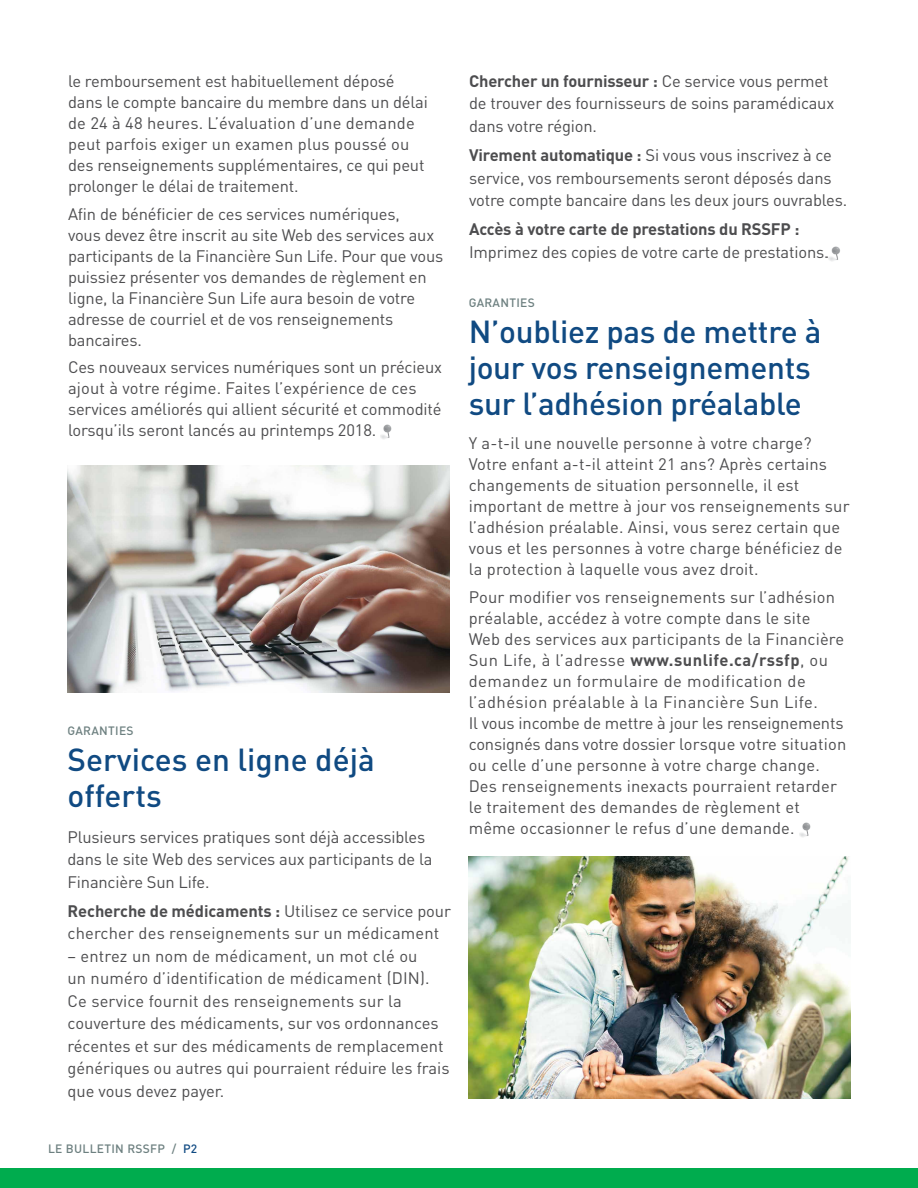
<style>
.page{position:relative;width:918px;height:1188px;background:#fff}
.page>*{position:absolute;margin:0;border:0;box-sizing:border-box;transform-origin:0 0}
.t1{font:500 31.5px/36px "DIN";letter-spacing:-.01em;color:#104a82}
.t2{font:16.5px/21px "DIN";letter-spacing:-.01em;color:#4d4d4f}
.t3{font:16.5px/21px "DIN";letter-spacing:.01em;color:#4d4d4f}
.t4{font:700 16.5px "DIN";letter-spacing:-.01em;color:#4d4d4f}
.t5{font:500 12px "DIN";letter-spacing:.025em;color:#6d8080}
.s1{font-weight:700}
.s2{color:#104a82}
</style>
<div class="page">
<div style="left:0;top:1168px;width:918px;height:20px;background:#00ac4e"></div>
<img style="left:799px;top:822px;width:12px;height:15px">
<img style="left:380px;top:424px;width:12px;height:15px">
<img style="left:469px;top:856px;width:381px;height:242px">
<img style="left:68px;top:465px;width:381px;height:227px">
<img style="left:828px;top:246px;width:12px;height:15px">
<p class="t2" style="left:68px;top:70px;width:361px">le remboursement est habituellement déposé dans le compte bancaire du membre dans un délai de 24 à 48 heures. L’évaluation d’une demande peut parfois exiger un examen plus poussé ou des renseignements supplémentaires, ce qui peut prolonger le délai de traitement.</p>
<p class="t2" style="left:68px;top:203px;width:377px">Afin de bénéficier de ces services numériques,<br>vous devez être inscrit au site Web des services aux participants de la Financière Sun Life. Pour que vous puissiez présenter vos demandes de règlement en ligne, la Financière Sun Life aura besoin de votre adresse de courriel et de vos renseignements bancaires.</p>
<p class="t2" style="left:68px;top:357px;width:376px">Ces nouveaux services numériques sont un précieux ajout à votre régime. Faites l’expérience de ces services améliorés qui allient sécurité et commodité lorsqu’ils seront lancés au printemps 2018.</p>
<p class="t5" style="left:68px;top:723px;width:67px">Garanties</p>
<h1 class="t1" style="left:68px;top:740px;width:309px">Services en ligne déjà offerts</h1>
<p class="t2" style="left:68px;top:825px;width:366px;line-height:22.5px">Plusieurs services pratiques sont déjà accessibles dans le site Web des services aux participants de la<br>Financière Sun Life.</p>
<p class="t2" style="left:68px;top:899px;width:385px;line-height:22.5px"><span class="s1">Recherche de médicaments :</span> Utilisez ce service pour chercher des renseignements sur un médicament</p>
<p class="t2" style="left:68px;top:944px;width:384px;line-height:22.5px">– entrez un nom de médicament, un mot clé ou<br>un numéro d’identification de médicament (DIN).<br>Ce service fournit des renseignements sur la couverture des médicaments, sur vos ordonnances récentes et sur des médicaments de remplacement génériques ou autres qui pourraient réduire les frais que vous devez payer.</p>
<p class="t2" style="left:469px;top:69px;width:367px;line-height:22.5px"><span class="s1">Chercher un fournisseur :</span> Ce service vous permet de trouver des fournisseurs de soins paramédicaux dans votre région.</p>
<p class="t2" style="left:469px;top:144px;width:380px;line-height:22.5px"><span class="s1">Virement automatique :</span> Si vous vous inscrivez à ce service, vos remboursements seront déposés dans votre compte bancaire dans les deux jours ouvrables.</p>
<p class="t4" style="left:469px;top:219px;width:332px">Accès à votre carte de prestations du RSS FP :</p>
<p class="t2" style="left:469px;top:241px;width:361px">I mprimez des copies de votre carte de prestations.</p>
<p class="t5" style="left:469px;top:295px;width:67px">Garanties</p>
<h1 class="t1" style="left:469px;top:312px;width:354px">N’oubliez pas de mettre à jour vos renseignements sur l’adhésion préalable</h1>
<p class="t3" style="left:469px;top:433px;width:382px">Y a-t-il une nouvelle personne à votre charge?<br>Votre enfant a-t-il atteint 21 ans? Après certains changements de situation personnelle, il est important de mettre à jour vos renseignements sur l’adhésion préalable. Ainsi, vous serez certain que vous et les personnes à votre charge bénéficiez de la protection à laquelle vous avez droit.</p>
<p class="t2" style="left:469px;top:586px;width:379px">Pour modifier vos renseignements sur l’adhésion préalable, accédez à votre compte dans le site<br>Web des services aux participants de la Financière Sun Life, à l’adresse <span class="s1">www.sunlife.ca/rssfp</span>, ou demandez un formulaire de modification de l’adhésion préalable à la Financière Sun Life.<br>I l vous incombe de mettre à jour les renseignements consignés dans votre dossier lorsque votre situation ou celle d’une personne à votre charge change.<br>Des renseignements inexacts pourraient retarder le traitement des demandes de règlement et même occasionner le refus d’une demande.</p>
<p class="t5" style="left:48px;top:1141px;width:151px">Le Bulletin RSSFP / <span class="s2">P2</span></p>
</div>
